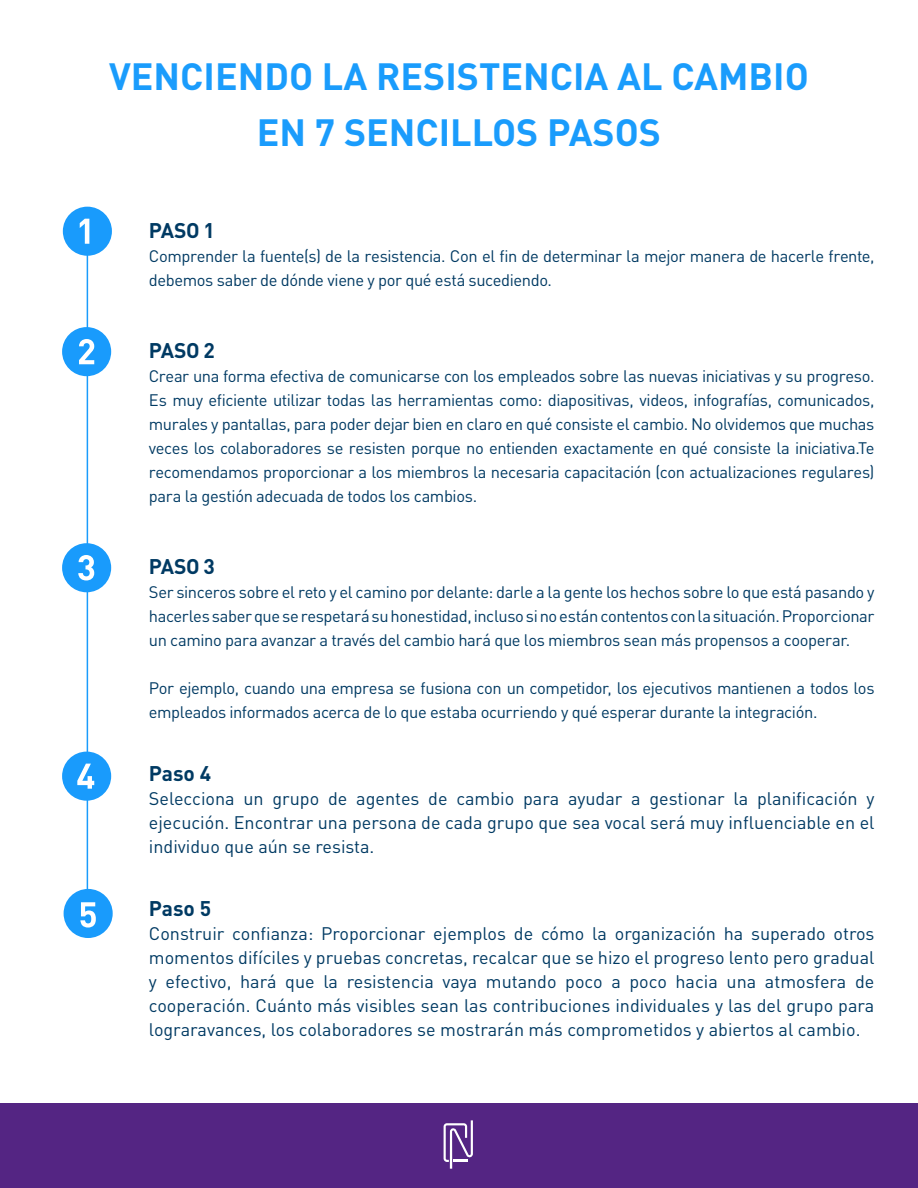
<style>
.page{position:relative;width:918px;height:1188px;background:#fff}
.page>*{position:absolute;margin:0;border:0;box-sizing:border-box;transform-origin:0 0}
.t1{font:700 37.5px/55.5px "DIN Pro";color:#1a9cfc;text-align:center}
.t2{font:700 21px "DIN Pro";letter-spacing:-.01em;color:#003a63}
.t3{font:18px/24px "DIN Pro";color:#003a63;text-align:justify}
.t4{font:16.5px/24px "DIN Pro";letter-spacing:-.025em;color:#003a63}
</style>
<div class="page">
<hr style="left:87px;top:228px;width:1px;height:695px;background:#1a9cfc">
<div style="left:63px;top:207px;width:49px;height:49px;background:#199bfc;border-radius:50%"></div>
<div style="left:62px;top:327px;width:49px;height:49px;background:#199bfc;border-radius:50%"></div>
<div style="left:62px;top:543px;width:49px;height:49px;background:#199bfc;border-radius:50%"></div>
<div style="left:62px;top:752px;width:49px;height:49px;background:#199bfc;border-radius:50%"></div>
<div style="left:64px;top:889px;width:49px;height:49px;background:#199bfc;border-radius:50%"></div>
<svg style="left:80px;top:219px;width:9px;height:25px"></svg>
<svg style="left:79px;top:339px;width:15px;height:25px"></svg>
<svg style="left:78px;top:555px;width:16px;height:25px"></svg>
<svg style="left:77px;top:764px;width:17px;height:25px"></svg>
<svg style="left:80px;top:902px;width:16px;height:26px"></svg>
<div style="left:0;top:1104px;width:918px;height:84px;background:#542583"></div>
<svg style="left:444px;top:1120px;width:29px;height:49px"></svg>
<h1 class="t1" style="left:109px;top:45px;width:701px">VENCIENDO LA RESISTENCIA AL CAMBIO<br>EN 7 SENCILLOS PASOS</h1>
<p class="t2" style="left:149px;top:213px;width:68px">PASO 1</p>
<p class="t4" style="left:149px;top:243px;width:727px">Comprender la fuente(s) de la resistencia. Con el fin de determinar la mejor manera de hacerle frente, debemos saber de dónde viene y por qué está sucediendo.</p>
<p class="t2" style="left:149px;top:333px;width:68px">PASO 2</p>
<p class="t4" style="left:149px;top:363px;width:727px;text-align:justify">Crear una forma efectiva de comunicarse con los empleados sobre las nuevas iniciativas y su progreso.<br>Es muy eficiente utilizar todas las herramientas como: diapositivas, videos, infografías, comunicados, murales y pantallas, para poder dejar bien en claro en qué consiste el cambio. No olvidemos que muchas veces los colaboradores se resisten porque no entienden exactamente en qué consiste la iniciativa.Te recomendamos proporcionar a los miembros la necesaria capacitación (con actualizaciones regulares) para la gestión adecuada de todos los cambios.</p>
<p class="t2" style="left:149px;top:549px;width:68px">PASO 3</p>
<p class="t4" style="left:149px;top:579px;width:727px;text-align:justify">Ser sinceros sobre el reto y el camino por delante: darle a la gente los hechos sobre lo que está pasando y hacerles saber que se respetará su honestidad, incluso si no están contentos con la situación. Proporcionar un camino para avanzar a través del cambio hará que los miembros sean más propensos a cooperar.</p>
<p class="t4" style="left:149px;top:675px;width:727px">Por ejemplo, cuando una empresa se fusiona con un competidor, los ejecutivos mantienen a todos los empleados informados acerca de lo que estaba ocurriendo y qué esperar durante la integración.</p>
<p class="t2" style="left:149px;top:756px;width:64px">Paso 4</p>
<p class="t3" style="left:149px;top:785px;width:727px">Selecciona un grupo de agentes de cambio para ayudar a gestionar la planificación y ejecución. Encontrar una persona de cada grupo que sea vocal será muy influenciable en el individuo que aún se resista.</p>
<p class="t2" style="left:149px;top:891px;width:64px">Paso 5</p>
<p class="t3" style="left:149px;top:920px;width:727px">Construir confianza: Proporcionar ejemplos de cómo la organización ha superado otros momentos difíciles y pruebas concretas, recalcar que se hizo el progreso lento pero gradual y efectivo, hará que la resistencia vaya mutando poco a poco hacia una atmosfera de cooperación. Cuánto más visibles sean las contribuciones individuales y las del grupo para lograravances, los colaboradores se mostrarán más comprometidos y abiertos al cambio.</p>
</div>
